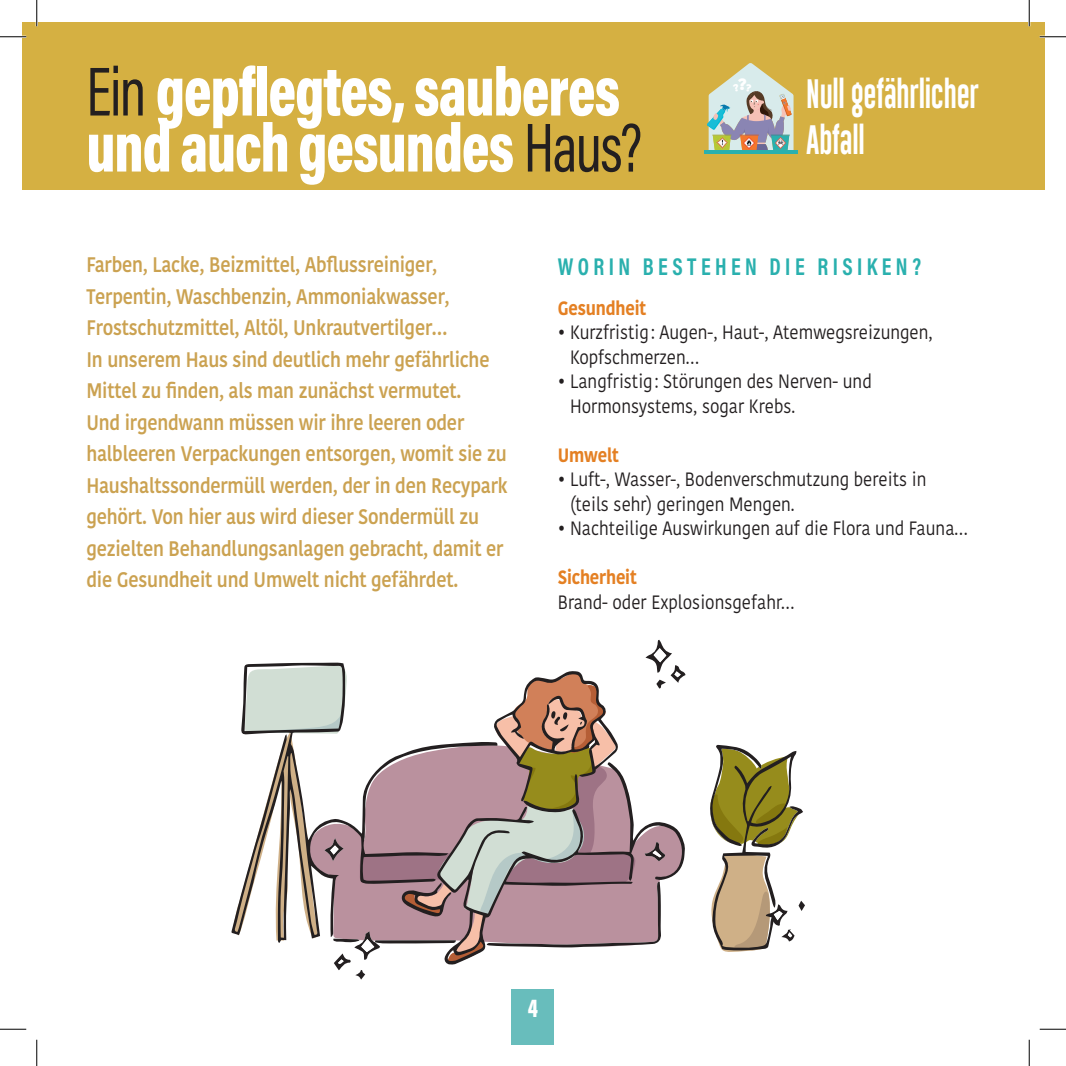
<style>
.page{position:relative;width:1066px;height:1066px;background:#fff}
.page>*{position:absolute;margin:0;border:0;box-sizing:border-box;transform-origin:0 0}
.t1{font:900 70px/56px "Acumin Pro Cond";letter-spacing:-.015em;color:#fff;scale:.86 1}
.t2{font:29.93px/45.5px "Gobold Lowplus";letter-spacing:-.01em;color:#fff;scale:.87 1}
.t3{font:900 26.25px "Acumin Pro Cond";color:#fff;scale:.86 1}
.t4{font:700 24.5px "Acumin Pro Cond";letter-spacing:.2em;color:#2ab0ae;scale:.9 1}
.t5{font:600 21px/31.5px "Kohinoor Bangla";letter-spacing:-.01em;color:#cba251;scale:.87 1}
.t6{font:19.25px/24.5px "Kohinoor Bangla";color:#231f20;scale:.88 1}
.t7{font:700 19.25px "Kohinoor Bangla";letter-spacing:-.01em;color:#e48023;scale:.86 1}
.t8{font:16.45px "Chunk Five";color:#fff}
.s1{font-weight:400;color:#231f20}
</style>
<div class="page">
<div style="left:22px;top:22px;width:1007px;height:167px;background:#d5b042"></div>
<div style="left:1029px;top:22px;width:15px;height:167px;background:#d5b042"></div>
<div style="left:512px;top:989px;width:42px;height:55px;background:#68bdbc"></div>
<hr style="left:704px;top:150px;width:94px;height:4px;background:#2ab0ae">
<svg style="left:710px;top:745px;width:93px;height:207px"></svg>
<svg style="left:233px;top:640px;width:452px;height:339px"></svg>
<hr style="left:0;top:36px;width:26px;height:2px;background:#fff">
<hr style="left:1039px;top:36px;width:27px;height:2px;background:#fff">
<hr style="left:36px;top:0;width:2px;height:26px;background:#fff">
<hr style="left:1028px;top:0;width:2px;height:26px;background:#fff">
<svg style="left:0;top:36px;width:26px;height:1px"></svg>
<svg style="left:1039px;top:36px;width:27px;height:1px"></svg>
<svg style="left:0;top:1029px;width:26px;height:1px"></svg>
<svg style="left:1039px;top:1029px;width:27px;height:1px"></svg>
<svg style="left:36px;top:0;width:1px;height:26px"></svg>
<svg style="left:36px;top:1039px;width:1px;height:27px"></svg>
<svg style="left:1029px;top:0;width:1px;height:26px"></svg>
<svg style="left:1029px;top:1039px;width:1px;height:27px"></svg>
<img style="left:707px;top:63px;width:86px;height:87px">
<h1 class="t1" style="left:86px;top:62px;width:648px"><span class="s1">Ein</span> gepflegtes, sauberes und auch gesundes <span class="s1">Haus?</span></h1>
<p class="t8" style="left:738px;top:74px;width:10px">?</p>
<h2 class="t2" style="left:806px;top:73px;width:200px">Null gefährlicher<br>Abfall</h2>
<p class="t5" style="left:86px;top:248px;width:486px">Farben, Lacke, Beizmittel, Abflussreiniger, Terpentin, Waschbenzin, Ammoniakwasser, Frostschutzmittel, Altöl, Unkrautvertilger…<br>In unserem Haus sind deutlich mehr gefährliche Mittel zu finden, als man zunächst vermutet.<br>Und irgendwann müssen wir ihre leeren oder halbleeren Verpackungen entsorgen, womit sie zu Haushaltssondermüll werden, der in den Recypark gehört. Von hier aus wird dieser Sondermüll zu gezielten Behandlungsanlagen gebracht, damit er die Gesundheit und Umwelt nicht gefährdet.</p>
<p class="t4" style="left:558px;top:250px;width:405px">WORIN BESTEHEN DIE RISIKEN?</p>
<p class="t7" style="left:558px;top:291px;width:104px">Gesundheit</p>
<p class="t6" style="left:570px;top:320px;width:413px;text-indent:-12px">• Kurzfristig: Augen-, Haut-, Atemwegsreizungen,<br>Kopfschmerzen…</p>
<p class="t6" style="left:570px;top:369px;width:344px;text-indent:-12px">• Langfristig: Störungen des Nerven- und<br>Hormonsystems, sogar Krebs.</p>
<p class="t7" style="left:558px;top:438px;width:72px">Umwelt</p>
<p class="t6" style="left:570px;top:467px;width:406px;text-indent:-12px">• Luft-, Wasser-, Bodenverschmutzung bereits in (teils sehr) geringen Mengen.</p>
<p class="t6" style="left:558px;top:516px;width:467px">• Nachteilige Auswirkungen auf die Flora und Fauna…</p>
<p class="t7" style="left:558px;top:560px;width:93px">Sicherheit</p>
<p class="t6" style="left:558px;top:589px;width:270px">Brand- oder Explosionsgefahr…</p>
<p class="t3" style="left:528px;top:991px;width:13px">4</p>
</div>
